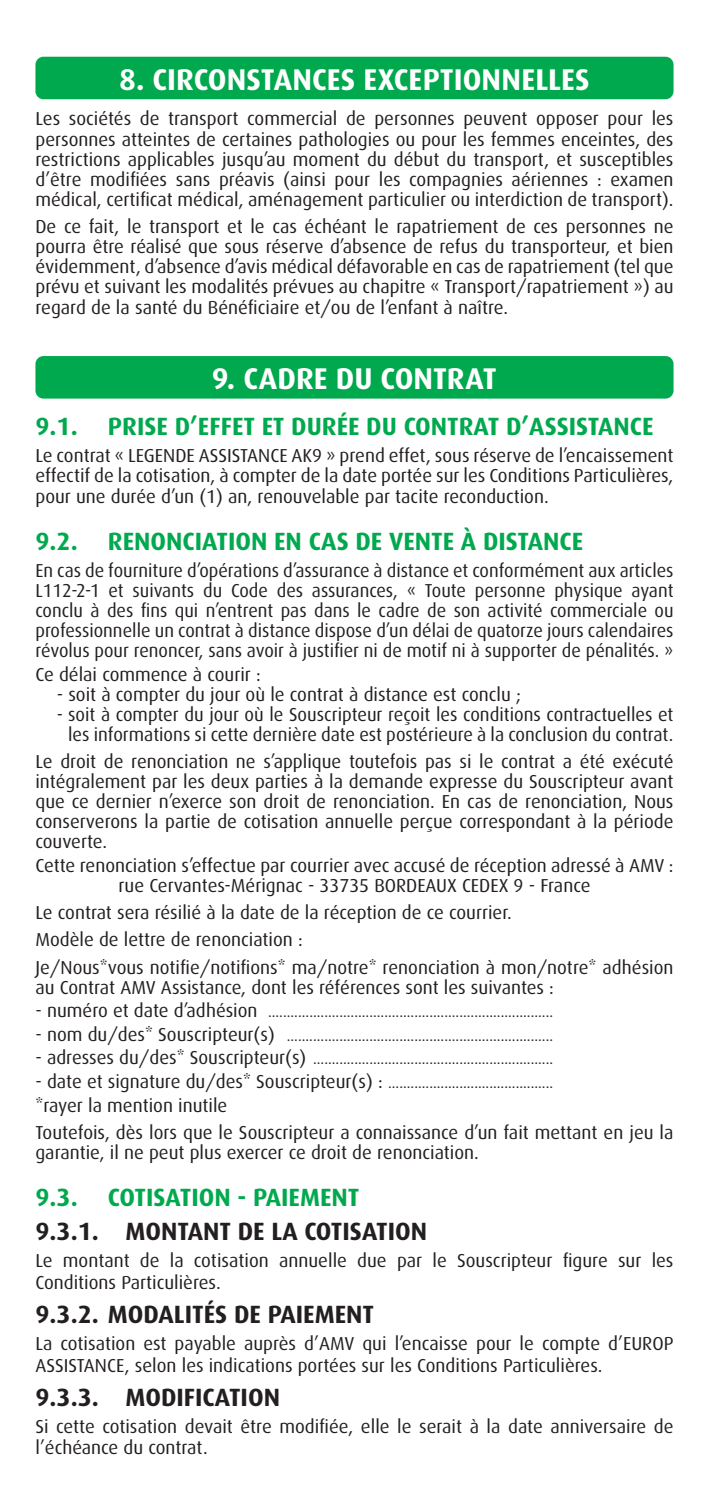
<style>
.page{position:relative;width:709px;height:1489px;background:#fff}
.page>*{position:absolute;margin:0;border:0;box-sizing:border-box;transform-origin:0 0}
.t1{font:700 30px "Dax";letter-spacing:.005em;color:#fff}
.Body_Text{font:700 25px "Dax";color:#00a94e}
.Body_Text-2{font:700 25px "Dax";color:#231f20}
.Body_Text-3{font:18.75px/20px "Dax";color:#231f20;text-align:justify}
.t2{font:15px "Dax";color:#231f20}
.s1{font-size:18.75px}
</style>
<div class="page">
<div style="left:35px;top:57px;width:638px;height:42px;background:#00a94e;border-radius:8px"></div>
<div style="left:35px;top:356px;width:638px;height:42px;background:#00a94e;border-radius:8px"></div>
<p class="t1" style="left:119px;top:62px;width:472px">8. CIRCONSTANCES EXCEPTIONNELLES</p>
<p class="Body_Text-3" style="left:35px;top:109px;width:639px">Les sociétés de transport commercial de personnes peuvent opposer pour les personnes atteintes de certaines pathologies ou pour les femmes enceintes, des restrictions applicables jusqu’au moment du début du transport, et susceptibles d’être modifiées sans préavis (ainsi pour les compagnies aériennes : examen médical, certificat médical, aménagement particulier ou interdiction de transport).</p>
<p class="Body_Text-3" style="left:35px;top:216px;width:639px">De ce fait, le transport et le cas échéant le rapatriement de ces personnes ne pourra être réalisé que sous réserve d’absence de refus du transporteur, et bien évidemment, d’absence d’avis médical défavorable en cas de rapatriement (tel que prévu et suivant les modalités prévues au chapitre « Transport/rapatriement ») au regard de la santé du Bénéficiaire et/ou de l’enfant à naître.</p>
<p class="t1" style="left:212px;top:361px;width:286px">9. CADRE DU CONTRAT</p>
<p class="Body_Text" style="left:35px;top:412px;width:619px">9.1. PRISE D’EFFET ET DURÉE DU CONTRAT D’ASSISTANCE</p>
<p class="Body_Text-3" style="left:35px;top:445px;width:639px;line-height:20.8px">Le contrat « LEGENDE ASSISTANCE AK9 » prend effet, sous réserve de l’encaissement effectif de la cotisation, à compter de la date portée sur les Conditions Particulières, pour une durée d’un (1) an, renouvelable par tacite reconduction.</p>
<p class="Body_Text" style="left:35px;top:527px;width:549px">9.2. RENONCIATION EN CAS DE VENTE À DISTANCE</p>
<p class="Body_Text-3" style="left:35px;top:561px;width:639px">En cas de fourniture d’opérations d’assurance à distance et conformément aux articles L112-2-1 et suivants du Code des assurances, « Toute personne physique ayant conclu à des fins qui n’entrent pas dans le cadre de son activité commerciale ou professionnelle un contrat à distance dispose d’un délai de quatorze jours calendaires révolus pour renoncer, sans avoir à justifier ni de motif ni à supporter de pénalités. »</p>
<p class="Body_Text-3" style="left:35px;top:664px;width:227px">Ce délai commence à courir :</p>
<p class="Body_Text-3" style="left:57px;top:684px;width:466px">- soit à compter du jour où le contrat à distance est conclu ;</p>
<p class="Body_Text-3" style="left:57px;top:704px;width:618px;text-align:right">- soit à compter du jour où le Souscripteur reçoit les conditions contractuelles et les informations si cette dernière date est postérieure à la conclusion du contrat.</p>
<p class="Body_Text-3" style="left:35px;top:752px;width:639px">Le droit de renonciation ne s’applique toutefois pas si le contrat a été exécuté intégralement par les deux parties à la demande expresse du Souscripteur avant que ce dernier n’exerce son droit de renonciation. En cas de renonciation, Nous conserverons la partie de cotisation annuelle perçue correspondant à la période couverte.</p>
<p class="Body_Text-3" style="left:35px;top:855px;width:639px">Cette renonciation s’effectue par courrier avec accusé de réception adressé à AMV :</p>
<p class="Body_Text-3" style="left:118px;top:875px;width:473px">rue Cervantes-Mérignac - 33735 BORDEAUX CEDEX 9 - France</p>
<p class="Body_Text-3" style="left:35px;top:902px;width:478px">Le contrat sera résilié à la date de la réception de ce courrier.</p>
<p class="Body_Text-3" style="left:35px;top:930px;width:269px">Modèle de lettre de renonciation :</p>
<p class="Body_Text-3" style="left:35px;top:957px;width:639px">Je/Nous*vous notifie/notifions* ma/notre* renonciation à mon/notre* adhésion au Contrat AMV Assistance, dont les références sont les suivantes :</p>
<p class="t2" style="left:35px;top:1003px;width:519px"><span class="s1">- numéro et date d’adhésion</span> ............................................................................</p>
<p class="t2" style="left:35px;top:1027px;width:519px"><span class="s1">- nom du/des* Souscripteur(s)</span> .......................................................................</p>
<p class="t2" style="left:35px;top:1050px;width:519px"><span class="s1">- adresses du/des* Souscripteur(s)</span> ................................................................</p>
<p class="t2" style="left:35px;top:1074px;width:519px"><span class="s1">- date et signature du/des* Souscripteur(s) :</span> ............................................</p>
<p class="Body_Text-3" style="left:35px;top:1095px;width:193px">*rayer la mention inutile</p>
<p class="Body_Text-3" style="left:35px;top:1122px;width:639px">Toutefois, dès lors que le Souscripteur a connaissance d’un fait mettant en jeu la garantie, il ne peut plus exercer ce droit de renonciation.</p>
<p class="Body_Text" style="left:35px;top:1182px;width:325px">9.3. COTISATION - PAIEMENT</p>
<p class="Body_Text-2" style="left:35px;top:1217px;width:393px">9.3.1. MONTANT DE LA COTISATION</p>
<p class="Body_Text-3" style="left:35px;top:1250px;width:639px;line-height:21.2px">Le montant de la cotisation annuelle due par le Souscripteur figure sur les<br>Conditions Particulières.</p>
<p class="Body_Text-2" style="left:35px;top:1300px;width:340px">9.3.2. MODALITÉS DE PAIEMENT</p>
<p class="Body_Text-3" style="left:35px;top:1333px;width:639px;line-height:21.2px">La cotisation est payable auprès d’AMV qui l’encaisse pour le compte d’EUROP<br>ASSISTANCE, selon les indications portées sur les Conditions Particulières.</p>
<p class="Body_Text-2" style="left:35px;top:1383px;width:246px">9.3.3. MODIFICATION</p>
<p class="Body_Text-3" style="left:35px;top:1416px;width:639px">Si cette cotisation devait être modifiée, elle le serait à la date anniversaire de l’échéance du contrat.</p>
</div>
